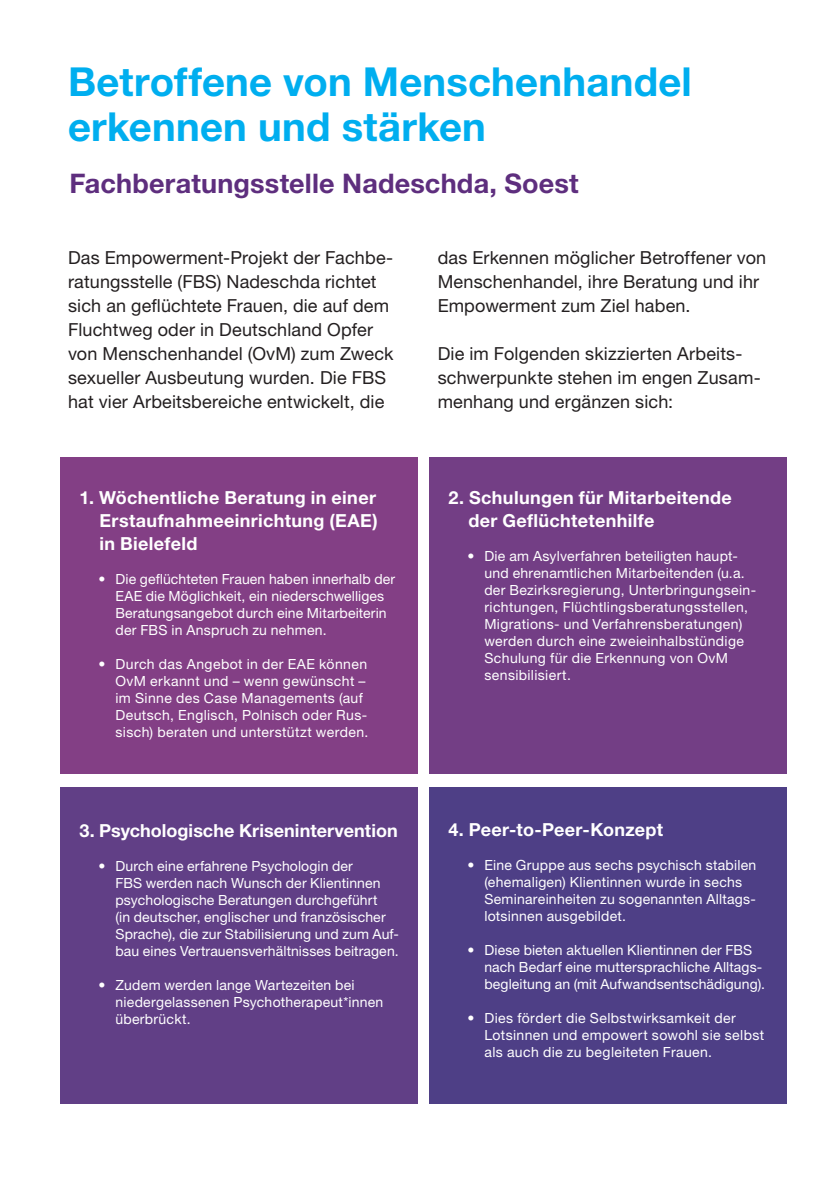
<style>
.page{position:relative;width:840px;height:1191px;background:#fff}
.page>*{position:absolute;margin:0;border:0;box-sizing:border-box;transform-origin:0 0}
.t1{font:700 40px/45.4px "Helvetica Neue LT Pro";letter-spacing:.005em;color:#00aeef}
.t2{font:700 27px "Helvetica Neue LT Pro";letter-spacing:.005em;color:#5e2e7e}
.t3{font:18px/24px "Helvetica Neue LT Pro";letter-spacing:.01em;color:#231f20}
.t4{font:700 18px/22.6px "Helvetica Neue LT Pro";letter-spacing:.02em;color:#fff;text-align:justify}
.t5{font:14px/17px "Helvetica Neue LT Pro";letter-spacing:.015em;color:#fff}
</style>
<div class="page">
<div style="left:60px;top:457px;width:358px;height:317px;background:#833f85"></div>
<div style="left:60px;top:786px;width:358px;height:317px;background:#613f86"></div>
<div style="left:429px;top:457px;width:357px;height:317px;background:#733e85"></div>
<div style="left:429px;top:786px;width:357px;height:317px;background:#4e3f86"></div>
<h1 class="t1" style="left:68px;top:58px;width:625px">Betroffene von Menschenhandel erkennen und stärken</h1>
<h2 class="t2" style="left:69px;top:166px;width:510px">Fachberatungsstelle Nadeschda, Soest</h2>
<p class="t3" style="left:68px;top:245px;width:327px">Das Empowerment-Projekt der Fachbe&shy;ratungsstelle (FBS) Nadeschda richtet sich an geflüchtete Frauen, die auf dem Fluchtweg oder in Deutschland Opfer von Menschenhandel (OvM) zum Zweck sexueller Ausbeutung wurden. Die FBS hat vier Arbeitsbereiche entwickelt, die</p>
<p class="t4" style="left:99px;top:486px;width:279px;text-indent:-20px">1. Wöchentliche Beratung in einer Erstaufnahmeeinrichtung (EAE) in Bielefeld</p>
<p class="t5" style="left:115px;top:570px;width:281px;text-indent:-17px">• Die geflüchteten Frauen haben innerhalb der EAE die Möglichkeit, ein niederschwelliges Beratungsangebot durch eine Mitarbeiterin der FBS in Anspruch zu nehmen.</p>
<p class="t5" style="left:115px;top:655px;width:254px;text-indent:-17px">• Durch das Angebot in der EAE können OvM erkannt und – wenn gewünscht – im Sinne des Case Managements (auf Deutsch, Englisch, Polnisch oder Rus&shy;sisch) beraten und unterstützt werden.</p>
<p class="t4" style="left:79px;top:819px;width:320px">3. Psychologische Krisenintervention</p>
<p class="t5" style="left:115px;top:857px;width:285px;text-indent:-17px">• Durch eine erfahrene Psychologin der<br>FBS werden nach Wunsch der Klientinnen psychologische Beratungen durchgeführt<br>(in deutscher, englischer und französischer Sprache), die zur Stabilisierung und zum Auf&shy;bau eines Vertrauensverhältnisses beitragen.</p>
<p class="t5" style="left:115px;top:976px;width:269px;text-indent:-17px">• Zudem werden lange Wartezeiten bei niedergelassenen Psychotherapeut*innen überbrückt.</p>
<p class="t3" style="left:437px;top:245px;width:330px">das Erkennen möglicher Betroffener von<br>Menschenhandel, ihre Beratung und ihr<br>Empowerment zum Ziel haben.</p>
<p class="t3" style="left:437px;top:341px;width:324px">Die im Folgenden skizzierten Arbeits&shy;schwerpunkte stehen im engen Zusam&shy;menhang und ergänzen sich:</p>
<p class="t4" style="left:468px;top:486px;width:265px;text-indent:-20px">2. Schulungen für Mitarbeitende der Geflüchtetenhilfe</p>
<p class="t5" style="left:484px;top:547px;width:273px;text-indent:-17px">• Die am Asylverfahren beteiligten haupt&shy;und ehrenamtlichen Mitarbeitenden (u.a. der Bezirksregierung, Unterbringungsein&shy;richtungen, Flüchtlingsberatungsstellen, Migrations- und Verfahrensberatungen) werden durch eine zweieinhalbstündige Schulung für die Erkennung von OvM sensibilisiert.</p>
<p class="t4" style="left:448px;top:818px;width:216px">4. Peer-to-Peer-Konzept</p>
<p class="t5" style="left:484px;top:856px;width:273px;text-indent:-17px">• Eine Gruppe aus sechs psychisch stabilen (ehemaligen) Klientinnen wurde in sechs Seminareinheiten zu sogenannten Alltags&shy;lotsinnen ausgebildet.</p>
<p class="t5" style="left:484px;top:941px;width:282px;text-indent:-17px">• Diese bieten aktuellen Klientinnen der FBS nach Bedarf eine muttersprachliche Alltags&shy;begleitung an (mit Aufwandsentschädigung).</p>
<p class="t5" style="left:484px;top:1009px;width:281px;text-indent:-17px">• Dies fördert die Selbstwirksamkeit der<br>Lotsinnen und empowert sowohl sie selbst als auch die zu begleiteten Frauen.</p>
</div>
